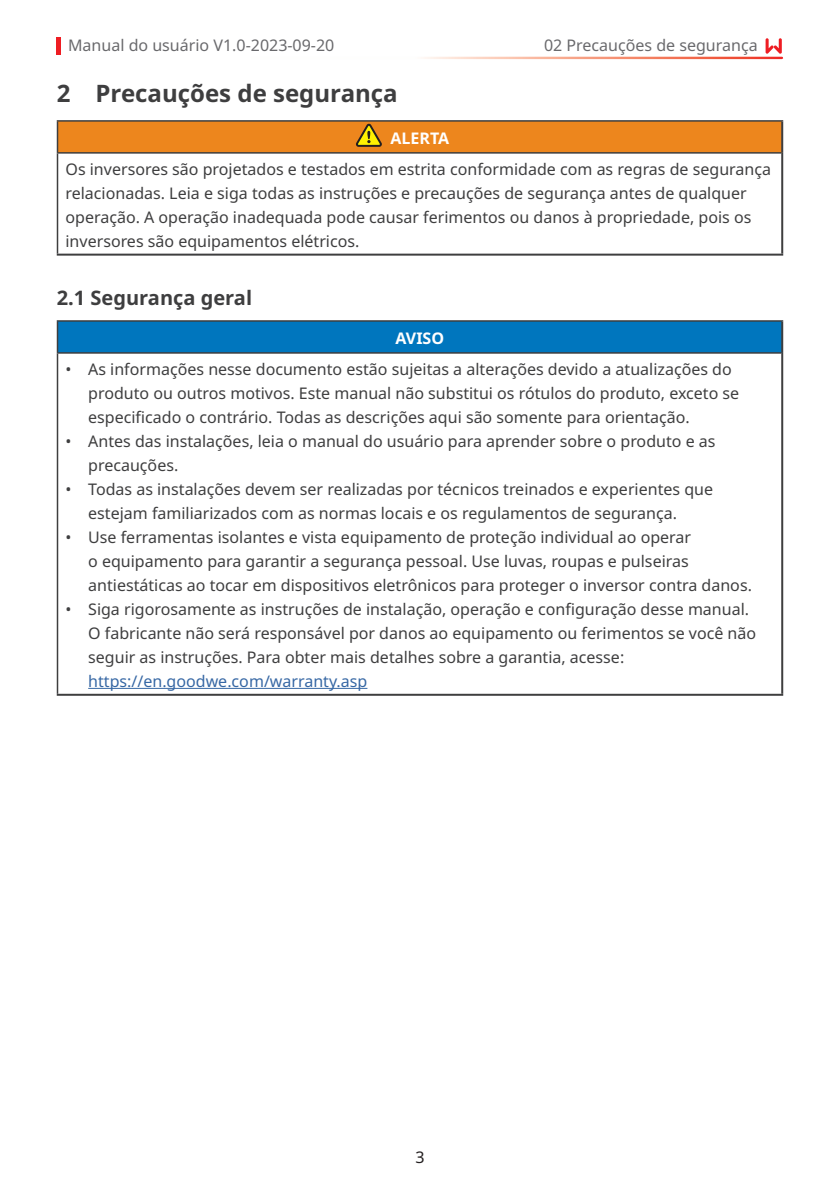
<style>
.page{position:relative;width:840px;height:1191px;background:#fff}
.page>*{position:absolute;margin:0;border:0;box-sizing:border-box;transform-origin:0 0}
.一级标题{font:700 24px "Noto Sans";color:#3e3e3f}
.二级标题{font:700 20px "Noto Sans";color:#3e3e3f}
.章{font:16px/24px "Noto Sans";color:#3e3e3f}
.t1{font:16px "Noto Sans";color:#69696c}
.t2{font:16px "Noto Sans";color:#3667a4}
.t3{font:700 16px "Noto Sans";color:#fff}
.t4{font:16px "Noto Sans";color:#231f20}
.s1{color:#fff}
</style>
<div class="page">
<hr style="left:57px;top:37px;width:4px;height:18px;background:#ee1d23">
<svg style="left:765px;top:38px;width:16px;height:16px"></svg>
<div style="left:57px;top:321px;width:724px;height:32px;background:#0076be"></div>
<hr style="left:57px;top:320px;width:725px;height:2px;background:#3e3e3f">
<hr style="left:57px;top:322px;width:1px;height:30px;background:#3e3e3f">
<hr style="left:57px;top:352px;width:723px;height:2px;background:#3e3e3f">
<hr style="left:57px;top:354px;width:1px;height:340px;background:#3e3e3f">
<hr style="left:780px;top:322px;width:2px;height:31px;background:#3e3e3f">
<hr style="left:780px;top:353px;width:2px;height:341px;background:#3e3e3f">
<hr style="left:57px;top:694px;width:725px;height:2px;background:#3e3e3f">
<hr style="left:88px;top:688px;width:279px;height:1px;background:#3667a4">
<div style="left:57px;top:121px;width:724px;height:32px;background:#ed861d"></div>
<hr style="left:57px;top:154px;width:1px;height:100px;background:#3e3e3f">
<hr style="left:780px;top:153px;width:2px;height:101px;background:#3e3e3f">
<hr style="left:57px;top:254px;width:725px;height:2px;background:#3e3e3f">
<hr style="left:57px;top:122px;width:1px;height:30px;background:#3e3e3f">
<hr style="left:57px;top:120px;width:725px;height:2px;background:#3e3e3f">
<hr style="left:780px;top:122px;width:2px;height:31px;background:#3e3e3f">
<hr style="left:57px;top:152px;width:723px;height:2px;background:#3e3e3f">
<svg style="left:356px;top:123px;width:26px;height:24px"></svg>
<p class="t1" style="left:68px;top:34px;width:268px">Manual do usuário V1.0-2023-09-20</p>
<p class="t1" style="left:543px;top:34px;width:215px">02 Precauções de segurança</p>
<p class="一级标题" style="left:57px;top:76px;width:342px">2 Precauções de segurança</p>
<p class="t3" style="left:390px;top:127px;width:60px">ALERTA</p>
<p class="章" style="left:65px;top:157px;width:706px">Os inversores são projetados e testados em estrita conformidade com as regras de segurança relacionadas. Leia e siga todas as instruções e precauções de segurança antes de qualquer operação. A operação inadequada pode causar ferimentos ou danos à propriedade, pois os inversores são equipamentos elétricos.</p>
<p class="二级标题" style="left:57px;top:283px;width:197px">2.1 Segurança geral</p>
<p class="t3" style="left:395px;top:327px;width:50px">AVISO</p>
<p class="章" style="left:88px;top:357px;width:652px;text-indent:-23px">• As informações nesse documento estão sujeitas a alterações devido a atualizações do produto ou outros motivos. Este manual não substitui os rótulos do produto, exceto se especificado o contrário. Todas as descrições aqui são somente para orientação.</p>
<p class="章" style="left:88px;top:429px;width:628px;text-indent:-23px">• Antes das instalações, leia o manual do usuário para aprender sobre o produto e as precauções.</p>
<p class="章" style="left:88px;top:477px;width:626px;text-indent:-23px">• Todas as instalações devem ser realizadas por técnicos treinados e experientes que estejam familiarizados com as normas locais e os regulamentos de segurança.</p>
<p class="章" style="left:88px;top:525px;width:665px;text-indent:-23px">• Use ferramentas isolantes e vista equipamento de proteção individual ao operar<br>o equipamento para garantir a segurança pessoal. Use luvas, roupas e pulseiras antiestáticas ao tocar em dispositivos eletrônicos para proteger o inversor contra danos.</p>
<p class="章" style="left:88px;top:597px;width:669px;text-indent:-23px">• Siga rigorosamente as instruções de instalação, operação e configuração desse manual.<br>O fabricante não será responsável por danos ao equipamento ou ferimentos se você não seguir as instruções. Para obter mais detalhes sobre a garantia, acesse:</p>
<p class="t2" style="left:65px;top:669px;width:303px"><span class="s1">•</span> https://en.goodwe.com/warranty.asp</p>
<p class="t4" style="left:415px;top:1145px;width:11px">3</p>
</div>
